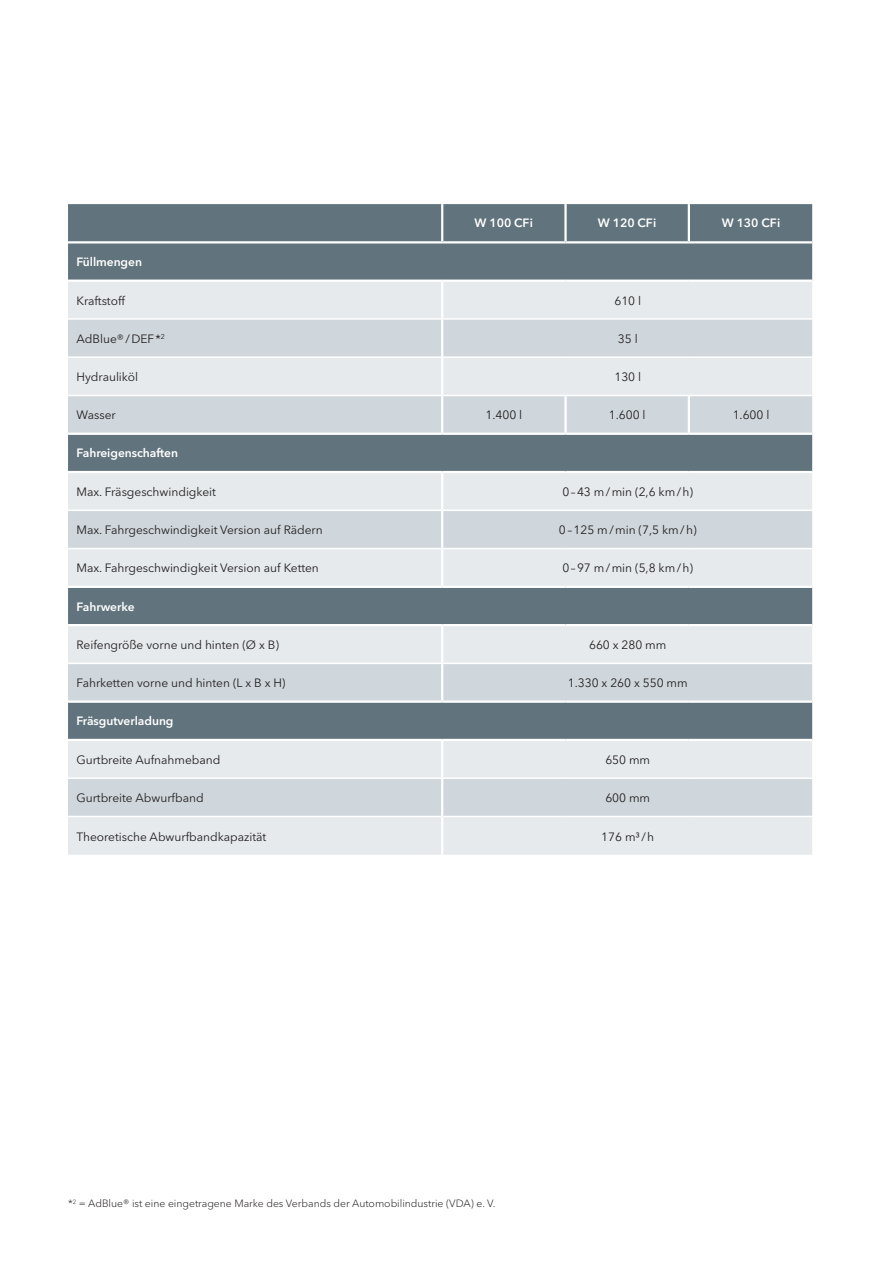
<style>
.page{position:relative;width:893px;height:1263px;background:#fff}
.page>*{position:absolute;margin:0;border:0;box-sizing:border-box;transform-origin:0 0}
.t1{font:12px "Avenir Next LT Pro";letter-spacing:-.005em;color:#231f20}
.t2{font:600 12px "Avenir Next LT Pro";letter-spacing:-.005em;color:#fff}
.t3{font:300 10.5px "Avenir Next LT Pro";color:#231f20}
</style>
<div class="page">
<div style="left:68px;top:204px;width:744px;height:76px;background:#61737c"></div>
<div style="left:68px;top:282px;width:744px;height:573px;background:#e6eaed"></div>
<svg style="left:68px;top:320px;width:744px;height:496px;background:#bfc7cc"></svg>
<hr style="left:68px;top:318px;width:373px;height:2px;background:#fff">
<hr style="left:443px;top:318px;width:123px;height:2px;background:#fff">
<hr style="left:566px;top:318px;width:123px;height:2px;background:#fff">
<hr style="left:689px;top:318px;width:123px;height:2px;background:#fff">
<hr style="left:68px;top:356px;width:373px;height:2px;background:#fff">
<hr style="left:443px;top:356px;width:123px;height:2px;background:#fff">
<hr style="left:566px;top:356px;width:123px;height:2px;background:#fff">
<hr style="left:689px;top:356px;width:123px;height:2px;background:#fff">
<hr style="left:68px;top:395px;width:373px;height:1px;background:#fff">
<hr style="left:443px;top:395px;width:123px;height:1px;background:#fff">
<hr style="left:566px;top:395px;width:123px;height:1px;background:#fff">
<hr style="left:689px;top:395px;width:123px;height:1px;background:#fff">
<hr style="left:68px;top:816px;width:373px;height:1px;background:#fff">
<hr style="left:443px;top:816px;width:123px;height:1px;background:#fff">
<hr style="left:566px;top:816px;width:123px;height:1px;background:#fff">
<hr style="left:689px;top:816px;width:123px;height:1px;background:#fff">
<hr style="left:68px;top:700px;width:374px;height:3px;background:#fff">
<hr style="left:442px;top:700px;width:124px;height:3px;background:#fff">
<hr style="left:566px;top:700px;width:123px;height:3px;background:#fff">
<hr style="left:689px;top:700px;width:123px;height:3px;background:#fff">
<hr style="left:68px;top:739px;width:374px;height:2px;background:#fff">
<hr style="left:442px;top:739px;width:124px;height:2px;background:#fff">
<hr style="left:566px;top:739px;width:123px;height:2px;background:#fff">
<hr style="left:689px;top:739px;width:123px;height:2px;background:#fff">
<hr style="left:564px;top:204px;width:3px;height:37px;background:#fff">
<hr style="left:688px;top:204px;width:2px;height:37px;background:#fff">
<hr style="left:564px;top:396px;width:3px;height:37px;background:#fff">
<hr style="left:688px;top:396px;width:2px;height:37px;background:#fff">
<hr style="left:441px;top:204px;width:2px;height:37px;background:#fff">
<hr style="left:441px;top:282px;width:2px;height:37px;background:#fff">
<hr style="left:441px;top:319px;width:2px;height:38px;background:#fff">
<hr style="left:441px;top:357px;width:2px;height:38px;background:#fff">
<hr style="left:441px;top:395px;width:2px;height:38px;background:#fff">
<hr style="left:441px;top:626px;width:2px;height:37px;background:#fff">
<hr style="left:441px;top:664px;width:2px;height:36px;background:#fff">
<hr style="left:441px;top:741px;width:2px;height:36px;background:#fff">
<hr style="left:441px;top:779px;width:2px;height:37px;background:#fff">
<hr style="left:441px;top:816px;width:2px;height:39px;background:#fff">
<hr style="left:68px;top:777px;width:374px;height:2px;background:#fff">
<hr style="left:442px;top:777px;width:124px;height:2px;background:#fff">
<hr style="left:566px;top:777px;width:123px;height:2px;background:#fff">
<hr style="left:689px;top:777px;width:123px;height:2px;background:#fff">
<hr style="left:68px;top:241px;width:374px;height:2px;background:#fff">
<hr style="left:442px;top:241px;width:124px;height:2px;background:#fff">
<hr style="left:566px;top:241px;width:123px;height:2px;background:#fff">
<hr style="left:689px;top:241px;width:123px;height:2px;background:#fff">
<hr style="left:441px;top:473px;width:2px;height:36px;background:#fff">
<hr style="left:441px;top:511px;width:2px;height:37px;background:#fff">
<hr style="left:441px;top:549px;width:2px;height:37px;background:#fff">
<hr style="left:68px;top:509px;width:374px;height:2px;background:#fff">
<hr style="left:442px;top:509px;width:124px;height:2px;background:#fff">
<hr style="left:566px;top:509px;width:123px;height:2px;background:#fff">
<hr style="left:689px;top:509px;width:123px;height:2px;background:#fff">
<hr style="left:68px;top:548px;width:374px;height:1px;background:#fff">
<hr style="left:442px;top:548px;width:124px;height:1px;background:#fff">
<hr style="left:566px;top:548px;width:123px;height:1px;background:#fff">
<hr style="left:689px;top:548px;width:123px;height:1px;background:#fff">
<hr style="left:68px;top:433px;width:374px;height:2px;background:#fff">
<hr style="left:442px;top:433px;width:124px;height:2px;background:#fff">
<hr style="left:566px;top:433px;width:123px;height:2px;background:#fff">
<hr style="left:689px;top:433px;width:123px;height:2px;background:#fff">
<hr style="left:68px;top:471px;width:374px;height:2px;background:#fff">
<hr style="left:442px;top:471px;width:124px;height:2px;background:#fff">
<hr style="left:566px;top:471px;width:123px;height:2px;background:#fff">
<hr style="left:689px;top:471px;width:123px;height:2px;background:#fff">
<hr style="left:68px;top:586px;width:374px;height:2px;background:#fff">
<hr style="left:442px;top:586px;width:124px;height:2px;background:#fff">
<hr style="left:566px;top:586px;width:123px;height:2px;background:#fff">
<hr style="left:689px;top:586px;width:123px;height:2px;background:#fff">
<hr style="left:68px;top:624px;width:374px;height:2px;background:#fff">
<hr style="left:442px;top:624px;width:124px;height:2px;background:#fff">
<hr style="left:566px;top:624px;width:123px;height:2px;background:#fff">
<hr style="left:689px;top:624px;width:123px;height:2px;background:#fff">
<hr style="left:68px;top:663px;width:374px;height:1px;background:#fff">
<hr style="left:442px;top:663px;width:124px;height:1px;background:#fff">
<hr style="left:566px;top:663px;width:123px;height:1px;background:#fff">
<hr style="left:689px;top:663px;width:123px;height:1px;background:#fff">
<p class="t2" style="left:475px;top:216px;width:60px">W 100 CFi</p>
<p class="t2" style="left:598px;top:216px;width:60px">W 120 CFi</p>
<p class="t2" style="left:722px;top:216px;width:60px">W 130 CFi</p>
<p class="t2" style="left:77px;top:255px;width:67px">Füllmengen</p>
<p class="t1" style="left:77px;top:293px;width:50px">Kraftstoff</p>
<p class="t1" style="left:614px;top:293px;width:28px">610 l</p>
<p class="t1" style="left:77px;top:331px;width:90px">AdBlue®/DEF*<sup>2</sup></p>
<p class="t1" style="left:618px;top:331px;width:21px">35 l</p>
<p class="t1" style="left:77px;top:369px;width:63px">Hydrauliköl</p>
<p class="t1" style="left:614px;top:369px;width:28px">130 l</p>
<p class="t1" style="left:77px;top:408px;width:41px">Wasser</p>
<p class="t1" style="left:485px;top:408px;width:38px">1.400 l</p>
<p class="t1" style="left:609px;top:408px;width:38px">1.600 l</p>
<p class="t1" style="left:733px;top:408px;width:38px">1.600 l</p>
<p class="t2" style="left:77px;top:446px;width:103px">Fahreigenschaften</p>
<p class="t1" style="left:77px;top:484px;width:141px">Max. Fräsgeschwindigkeit</p>
<p class="t1" style="left:562px;top:484px;width:132px">0–43 m/min (2,6 km/h)</p>
<p class="t1" style="left:77px;top:523px;width:248px">Max. Fahrgeschwindigkeit Version auf Rädern</p>
<p class="t1" style="left:559px;top:523px;width:139px">0–125 m/min (7,5 km/h)</p>
<p class="t1" style="left:77px;top:561px;width:244px">Max. Fahrgeschwindigkeit Version auf Ketten</p>
<p class="t1" style="left:562px;top:561px;width:132px">0–97 m/min (5,8 km/h)</p>
<p class="t2" style="left:77px;top:599px;width:60px">Fahrwerke</p>
<p class="t1" style="left:77px;top:638px;width:204px">Reifengröße vorne und hinten (Ø x B)</p>
<p class="t1" style="left:589px;top:638px;width:79px">660 x 280 mm</p>
<p class="t1" style="left:77px;top:675px;width:211px">Fahrketten vorne und hinten (L x B x H)</p>
<p class="t1" style="left:568px;top:675px;width:121px">1.330 x 260 x 550 mm</p>
<p class="t2" style="left:77px;top:714px;width:99px">Fräsgutverladung</p>
<p class="t1" style="left:77px;top:752px;width:145px">Gurtbreite Aufnahmeband</p>
<p class="t1" style="left:605px;top:752px;width:46px">650 mm</p>
<p class="t1" style="left:77px;top:790px;width:129px">Gurtbreite Abwurfband</p>
<p class="t1" style="left:605px;top:790px;width:46px">600 mm</p>
<p class="t1" style="left:77px;top:829px;width:191px">Theoretische Abwurfbandkapazität</p>
<p class="t1" style="left:601px;top:829px;width:55px">176 m³/h</p>
<p class="t3" style="left:68px;top:1197px;width:429px">*<sup>2</sup> = AdBlue® ist eine eingetragene Marke des Verbands der Automobilindustrie (VDA) e. V.</p>
</div>
